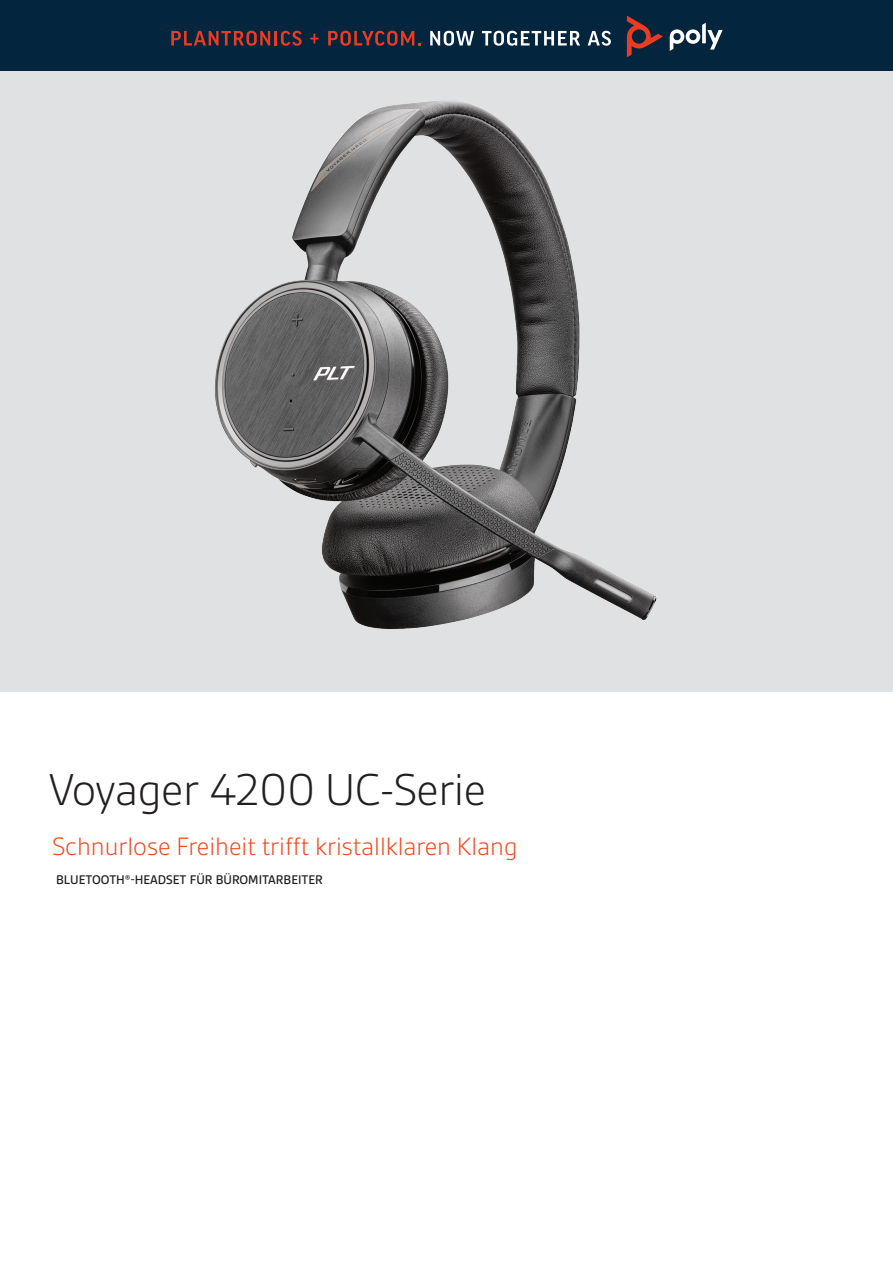
<style>
.page{position:relative;width:893px;height:1263px;background:#fff}
.page>*{position:absolute;margin:0;border:0;box-sizing:border-box;transform-origin:0 0}
.Cover_product_name_B{font:300 48px "Gesta";letter-spacing:-.01em;color:#231f20}
.Cover_headline_LAVA{font:300 27px "Gesta";color:#f04b23}
.Cover_headline_LAVA-2{font:500 13.5px "Gesta";color:#231f20}
</style>
<div class="page">
<div style="left:0;top:0;width:893px;height:691px;background:#dfe1e3"></div>
<img style="left:215px;top:100px;width:442px;height:529px">
<div style="left:0;top:0;width:893px;height:70px;background:#03253e"></div>
<svg style="left:171px;top:31px;width:99px;height:15px"></svg>
<hr style="left:274px;top:31px;width:3px;height:15px;background:#eb3c23">
<svg style="left:281px;top:31px;width:21px;height:15px"></svg>
<svg style="left:310px;top:34px;width:9px;height:10px"></svg>
<svg style="left:328px;top:31px;width:92px;height:15px"></svg>
<svg style="left:430px;top:31px;width:44px;height:15px"></svg>
<svg style="left:482px;top:31px;width:98px;height:15px"></svg>
<svg style="left:588px;top:31px;width:23px;height:15px"></svg>
<svg style="left:670px;top:23px;width:53px;height:28px"></svg>
<svg style="left:627px;top:16px;width:36px;height:41px"></svg>
<p class="Cover_product_name_B" style="left:49px;top:762px;width:439px">Voyager 4200 UC-Serie</p>
<p class="Cover_headline_LAVA" style="left:52px;top:831px;width:467px">Schnurlose Freiheit trifft kristallklaren Klang</p>
<p class="Cover_headline_LAVA-2" style="left:56px;top:871px;width:268px">BLUETOOTH®-HEADSET FÜR BÜROMITARBEITER</p>
</div>
